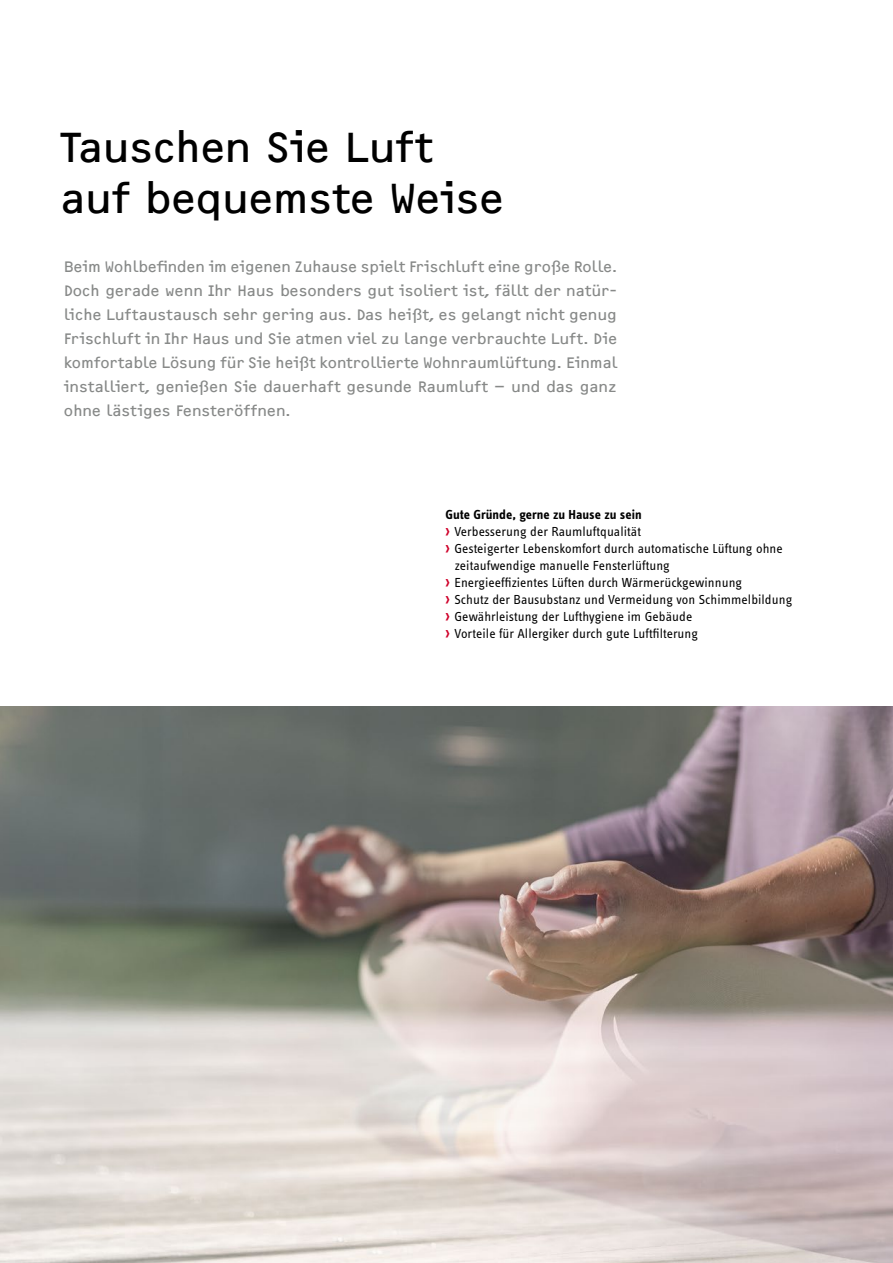
<style>
.page{position:relative;width:893px;height:1263px;background:#fff}
.page>*{position:absolute;margin:0;border:0;box-sizing:border-box;transform-origin:0 0}
.t1{font:43.5px/51px "F2 FOCR Bczyk Com";letter-spacing:-.005em;color:#000}
.t2{font:15.75px/24px "F2 FOCR Bczyk Com";letter-spacing:.005em;color:#878988;text-align:justify}
.t3{font:13.5px "STE Info Text";letter-spacing:.005em;color:#000}
.t4{font:700 13.5px "STE Info Text";letter-spacing:.005em;color:#000}
.s1{font-family:"F2 FOCR Bczyk Com";font-size:16.5px;color:#cf002a}
</style>
<div class="page">
<img style="left:0;top:706px;width:893px;height:557px">
<h1 class="t1" style="left:60px;top:122px;width:445px">Tauschen Sie Luft auf bequemste Weise</h1>
<p class="t2" style="left:64px;top:255px;width:555px">Beim Wohlbefinden im eigenen Zuhause spielt Frischluft eine große Rolle.<br>Doch gerade wenn Ihr Haus besonders gut isoliert ist, fällt der natür&shy;liche Luftaustausch sehr gering aus. Das heißt, es gelangt nicht genug Frischluft in Ihr Haus und Sie atmen viel zu lange verbrauchte Luft. Die komfortable Lösung für Sie heißt kontrollierte Wohnraumlüftung. Einmal installiert, genießen Sie dauerhaft gesunde Raumluft – und das ganz ohne lästiges Fensteröffnen.</p>
<p class="t4" style="left:445px;top:506px;width:198px">Gute Gründe, gerne zu Hause zu sein</p>
<p class="t3" style="left:445px;top:524px;width:197px"><span class="s1">›</span> Verbesserung der Raumluftqualität</p>
<p class="t3" style="left:445px;top:541px;width:339px"><span class="s1">›</span> Gesteigerter Lebenskomfort durch automatische Lüftung ohne</p>
<p class="t3" style="left:455px;top:558px;width:217px">zeitaufwendige manuelle Fensterlüftung</p>
<p class="t3" style="left:445px;top:575px;width:298px"><span class="s1">›</span> Energieeffizientes Lüften durch Wärmerückgewinnung</p>
<p class="t3" style="left:445px;top:592px;width:348px"><span class="s1">›</span> Schutz der Bausubstanz und Vermeidung von Schimmelbildung</p>
<p class="t3" style="left:445px;top:609px;width:248px"><span class="s1">›</span> Gewährleistung der Lufthygiene im Gebäude</p>
<p class="t3" style="left:445px;top:626px;width:254px"><span class="s1">›</span> Vorteile für Allergiker durch gute Luftfilterung</p>
</div>
